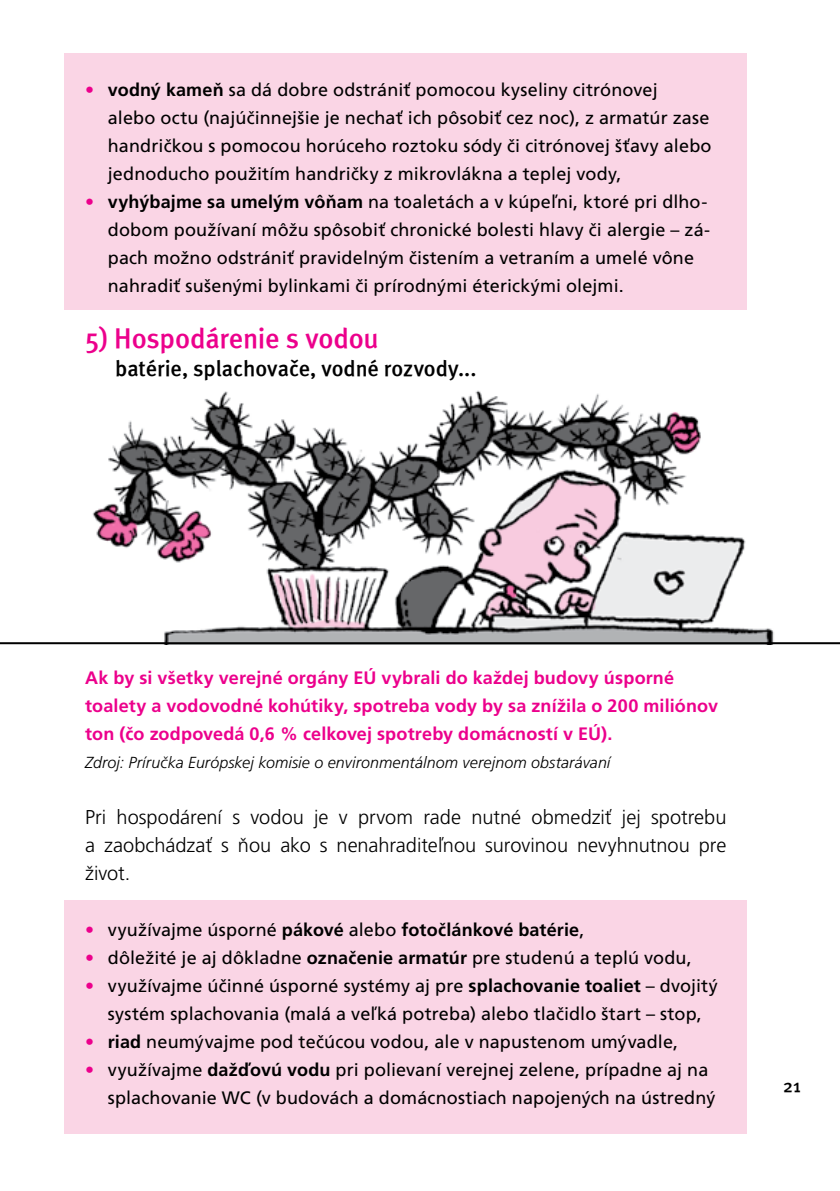
<style>
.page{position:relative;width:840px;height:1191px;background:#fff}
.page>*{position:absolute;margin:0;border:0;box-sizing:border-box;transform-origin:0 0}
.t1{font:28px "Meta Medium CE";letter-spacing:-.01em;color:#ec008c}
.t2{font:22px "Meta Medium CE";letter-spacing:-.005em;color:#000}
.t3{font:300 20px/28px "Frutiger CE";letter-spacing:-.005em;color:#000;text-align:justify}
.t4{font:18px "Frutiger CE";letter-spacing:.005em;color:#000}
.t5{font:700 18px/28px "Frutiger CE";letter-spacing:.01em;color:#ec008c}
.t6{font:700 18px "Frutiger CE";letter-spacing:.005em;color:#000}
.t7{font:18px "Meta Medium CE";color:#000}
.t8{font:italic 300 16px "Frutiger CE";letter-spacing:.005em;color:#000}
.s1{color:#ec008c}
.s2{font-weight:700}
.s3{font-weight:400;color:#ec008c}
.s4{font-weight:400}
</style>
<div class="page">
<img style="left:53px;top:390px;width:752px;height:255px">
<hr style="left:0;top:642px;width:839px;height:2px;background:#000">
<div style="left:64px;top:54px;width:682px;height:256px;background:#fad5e5"></div>
<div style="left:64px;top:900px;width:682px;height:234px;background:#fad5e5"></div>
<p class="t4" style="left:85px;top:79px;width:573px"><span class="s1">·</span> <span class="s2">vodný kameň</span> sa dá dobre odstrániť pomocou kyseliny citrónovej</p>
<p class="t4" style="left:108px;top:107px;width:603px">alebo octu (najúčinnejšie je nechať ich pôsobiť cez noc), z armatúr zase</p>
<p class="t4" style="left:108px;top:135px;width:605px">handričkou s pomocou horúceho roztoku sódy či citrónovej šťavy alebo</p>
<p class="t4" style="left:108px;top:163px;width:515px">jednoducho použitím handričky z mikrovlákna a teplej vody,</p>
<p class="t4" style="left:85px;top:191px;width:623px"><span class="s1">·</span> <span class="s2">vyhýbajme sa umelým vôňam</span> na toaletách a v kúpeľni, ktoré pri dlho-</p>
<p class="t4" style="left:108px;top:219px;width:603px">dobom používaní môžu spôsobiť chronické bolesti hlavy či alergie – zá-</p>
<p class="t4" style="left:108px;top:247px;width:587px">pach možno odstrániť pravidelným čistením a vetraním a umelé vône</p>
<p class="t4" style="left:108px;top:275px;width:517px">nahradiť sušenými bylinkami či prírodnými éterickými olejmi.</p>
<h1 class="t1" style="left:85px;top:321px;width:295px">5) Hospodárenie s vodou</h1>
<p class="t2" style="left:115px;top:355px;width:363px">batérie, splachovače, vodné rozvody...</p>
<p class="t5" style="left:85px;top:664px;width:634px">Ak by si všetky verejné orgány EÚ vybrali do každej budovy úsporné toalety a vodovodné kohútiky, spotreba vody by sa znížila o 200 miliónov ton (čo zodpovedá 0,6 % celkovej spotreby domácností v EÚ).</p>
<p class="t8" style="left:85px;top:753px;width:526px">Zdroj: Príručka Európskej komisie o environmentálnom verejnom obstarávaní</p>
<p class="t3" style="left:85px;top:803px;width:642px">Pri hospodárení s vodou je v prvom rade nutné obmedziť jej spotrebu a zaobchádzať s ňou ako s nenahraditeľnou surovinou nevyhnutnou pre život.</p>
<p class="t6" style="left:85px;top:919px;width:500px"><span class="s3">·</span> <span class="s4">využívajme úsporné</span> pákové <span class="s4">alebo</span> fotočlánkové batérie<span class="s4">,</span></p>
<p class="t4" style="left:85px;top:947px;width:608px"><span class="s1">·</span> dôležité je aj dôkladne <span class="s2">označenie armatúr</span> pre studenú a teplú vodu,</p>
<p class="t4" style="left:85px;top:975px;width:634px"><span class="s1">·</span> využívajme účinné úsporné systémy aj pre <span class="s2">splachovanie toaliet</span> – dvojitý</p>
<p class="t4" style="left:108px;top:1003px;width:595px">systém splachovania (malá a veľká potreba) alebo tlačidlo štart – stop,</p>
<p class="t4" style="left:85px;top:1031px;width:594px"><span class="s1">·</span> <span class="s2">riad</span> neumývajme pod tečúcou vodou, ale v napustenom umývadle,</p>
<p class="t4" style="left:85px;top:1059px;width:624px"><span class="s1">·</span> využívajme <span class="s2">dažďovú vodu</span> pri polievaní verejnej zelene, prípadne aj na</p>
<p class="t4" style="left:108px;top:1087px;width:608px">splachovanie WC (v budovách a domácnostiach napojených na ústredný</p>
<p class="t7" style="left:782px;top:1074px;width:19px">21</p>
</div>
